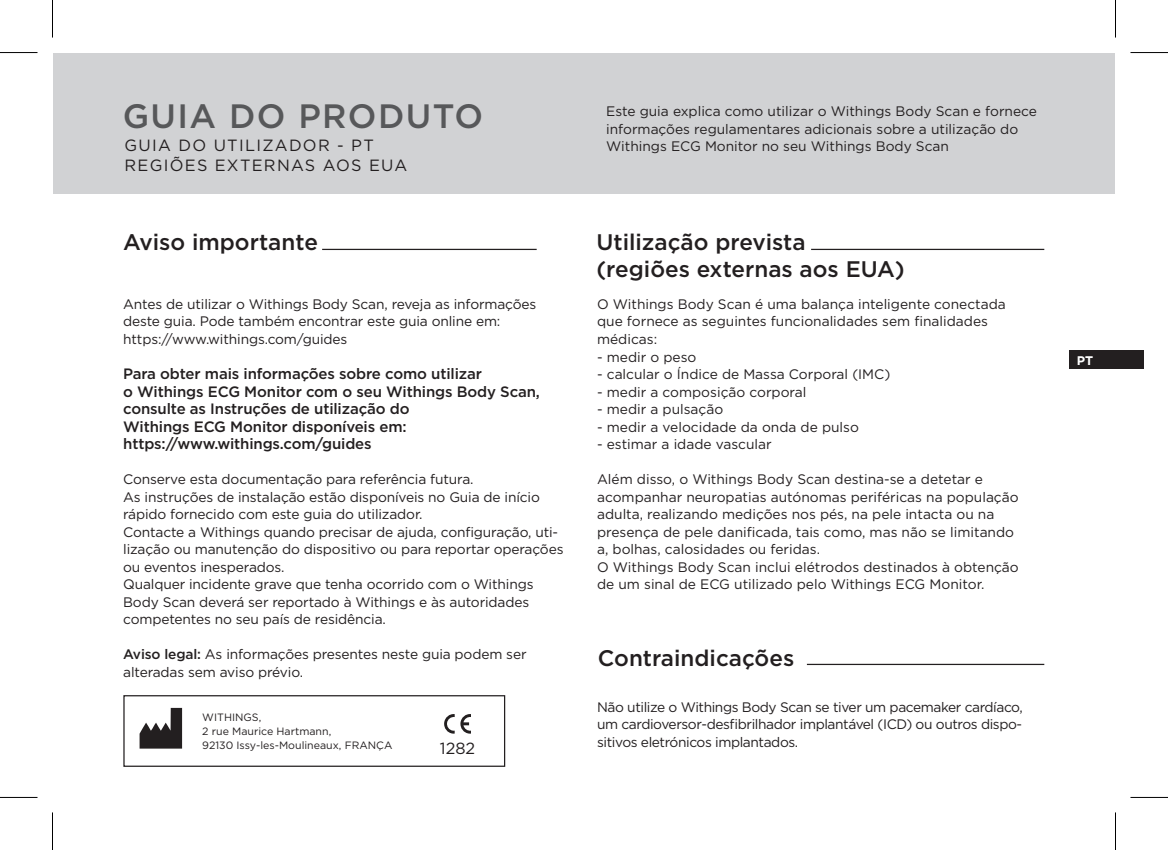
<style>
.page{position:relative;width:1168px;height:850px;background:#fff}
.page>*{position:absolute;margin:0;border:0;box-sizing:border-box;transform-origin:0 0}
.t1{font:500 33.75px "Gotham";letter-spacing:.04em;color:#57585a}
.FR{font:500 22.5px/27px "Gotham";color:#231f20}
.t2{font:16.25px "Gotham";letter-spacing:.08em;color:#231f20}
.FR-2{font:500 15px/17.5px "Gotham";letter-spacing:-.01em;color:#231f20}
.FR-3{font:13.75px/17.5px "Gotham";letter-spacing:-.01em;color:#231f20}
.EN{font:13.75px/17.5px "Gotham";color:#231f20}
.t3{font:700 12.5px "Gotham";color:#fff}
.t4{font:10.5px "Gotham";color:#231f20}
.s1{font-weight:500}
</style>
<div class="page">
<div style="left:1069px;top:350px;width:75px;height:19px;background:#231f20"></div>
<hr style="left:811px;top:249px;width:233px;height:1px;background:#231f20">
<hr style="left:807px;top:663px;width:237px;height:1px;background:#231f20">
<hr style="left:322px;top:249px;width:215px;height:1px;background:#231f20">
<div style="left:123px;top:694px;width:382px;height:72px;border:1px solid #231f20"></div>
<svg style="left:140px;top:707px;width:42px;height:41px"></svg>
<svg style="left:444px;top:714px;width:27px;height:19px"></svg>
<div style="left:53px;top:54px;width:1062px;height:140px;background:#d1d2d4"></div>
<hr style="left:0;top:52px;width:38px;height:1px;background:#000">
<hr style="left:1130px;top:52px;width:38px;height:1px;background:#000">
<hr style="left:0;top:796px;width:38px;height:1px;background:#000">
<hr style="left:1130px;top:796px;width:38px;height:1px;background:#000">
<hr style="left:52px;top:0;width:1px;height:38px;background:#000">
<hr style="left:52px;top:812px;width:1px;height:37px;background:#000">
<hr style="left:1115px;top:0;width:1px;height:38px;background:#000">
<hr style="left:1115px;top:812px;width:1px;height:37px;background:#000">
<p class="t1" style="left:123px;top:94px;width:362px">GUIA DO PRODUTO</p>
<p class="EN" style="left:606px;top:102px;width:432px">Este guia explica como utilizar o Withings Body Scan e fornece informações regulamentares adicionais sobre a utilização do</p>
<p class="t2" style="left:125px;top:135px;width:251px">GUIA DO UTILIZADOR - PT</p>
<p class="EN" style="left:606px;top:137px;width:344px">Withings ECG Monitor no seu Withings Body Scan</p>
<p class="t2" style="left:125px;top:154px;width:284px">REGIÕES EXTERNAS AOS EUA</p>
<p class="FR" style="left:123px;top:228px;width:196px">Aviso importante</p>
<p class="FR-3" style="left:123px;top:295px;width:415px">Antes de utilizar o Withings Body Scan, reveja as informações deste guia. Pode também encontrar este guia online em: https://www.withings.com/guides</p>
<p class="FR-2" style="left:123px;top:364px;width:418px">Para obter mais informações sobre como utilizar<br>o Withings ECG Monitor com o seu Withings Body Scan, consulte as Instruções de utilização do<br>Withings ECG Monitor disponíveis em: https://www.withings.com/guides</p>
<p class="FR-3" style="left:123px;top:470px;width:352px">Conserve esta documentação para referência futura.</p>
<p class="FR-3" style="left:123px;top:487px;width:418px">As instruções de instalação estão disponíveis no Guia de início rápido fornecido com este guia do utilizador.</p>
<p class="FR-3" style="left:123px;top:522px;width:442px">Contacte a Withings quando precisar de ajuda, configuração, uti&shy;lização ou manutenção do dispositivo ou para reportar operações ou eventos inesperados.</p>
<p class="FR-3" style="left:123px;top:575px;width:412px">Qualquer incidente grave que tenha ocorrido com o Withings<br>Body Scan deverá ser reportado à Withings e às autoridades competentes no seu país de residência.</p>
<p class="FR-3" style="left:123px;top:645px;width:405px"><span class="s1">Aviso legal:</span> As informações presentes neste guia podem ser alteradas sem aviso prévio.</p>
<p class="t4" style="left:202px;top:710px;width:61px">WITHINGS,</p>
<p class="t4" style="left:202px;top:724px;width:131px">2 rue Maurice Hartmann,</p>
<p class="t4" style="left:202px;top:738px;width:192px">92130 Issy-les-Moulineaux, FRANÇA</p>
<p class="t2" style="left:440px;top:737px;width:37px">1282</p>
<p class="FR" style="left:596px;top:228px;width:310px">Utilização prevista (regiões externas aos EUA)</p>
<p class="FR-3" style="left:597px;top:295px;width:410px">O Withings Body Scan é uma balança inteligente conectada que fornece as seguintes funcionalidades sem finalidades médicas:</p>
<p class="FR-3" style="left:597px;top:347px;width:101px">- medir o peso</p>
<p class="FR-3" style="left:597px;top:365px;width:295px">- calcular o Índice de Massa Corporal (IMC)</p>
<p class="FR-3" style="left:597px;top:382px;width:211px">- medir a composição corporal</p>
<p class="FR-3" style="left:597px;top:400px;width:128px">- medir a pulsação</p>
<p class="FR-3" style="left:597px;top:417px;width:263px">- medir a velocidade da onda de pulso</p>
<p class="FR-3" style="left:597px;top:435px;width:176px">- estimar a idade vascular</p>
<p class="FR-3" style="left:597px;top:470px;width:423px">Além disso, o Withings Body Scan destina-se a detetar e acompanhar neuropatias autónomas periféricas na população adulta, realizando medições nos pés, na pele intacta ou na presença de pele danificada, tais como, mas não se limitando a, bolhas, calosidades ou feridas.</p>
<p class="FR-3" style="left:597px;top:557px;width:423px">O Withings Body Scan inclui elétrodos destinados à obtenção de um sinal de ECG utilizado pelo Withings ECG Monitor.</p>
<p class="FR" style="left:598px;top:644px;width:198px">Contraindicações</p>
<p class="FR-3" style="left:597px;top:697px;width:427px;text-align:justify">Não utilize o Withings Body Scan se tiver um pacemaker cardíaco, um cardioversor-desfibrilhador implantável (ICD) ou outros dispo&shy;sitivos eletrónicos implantados.</p>
<p class="t3" style="left:1077px;top:352px;width:18px">PT</p>
</div>
